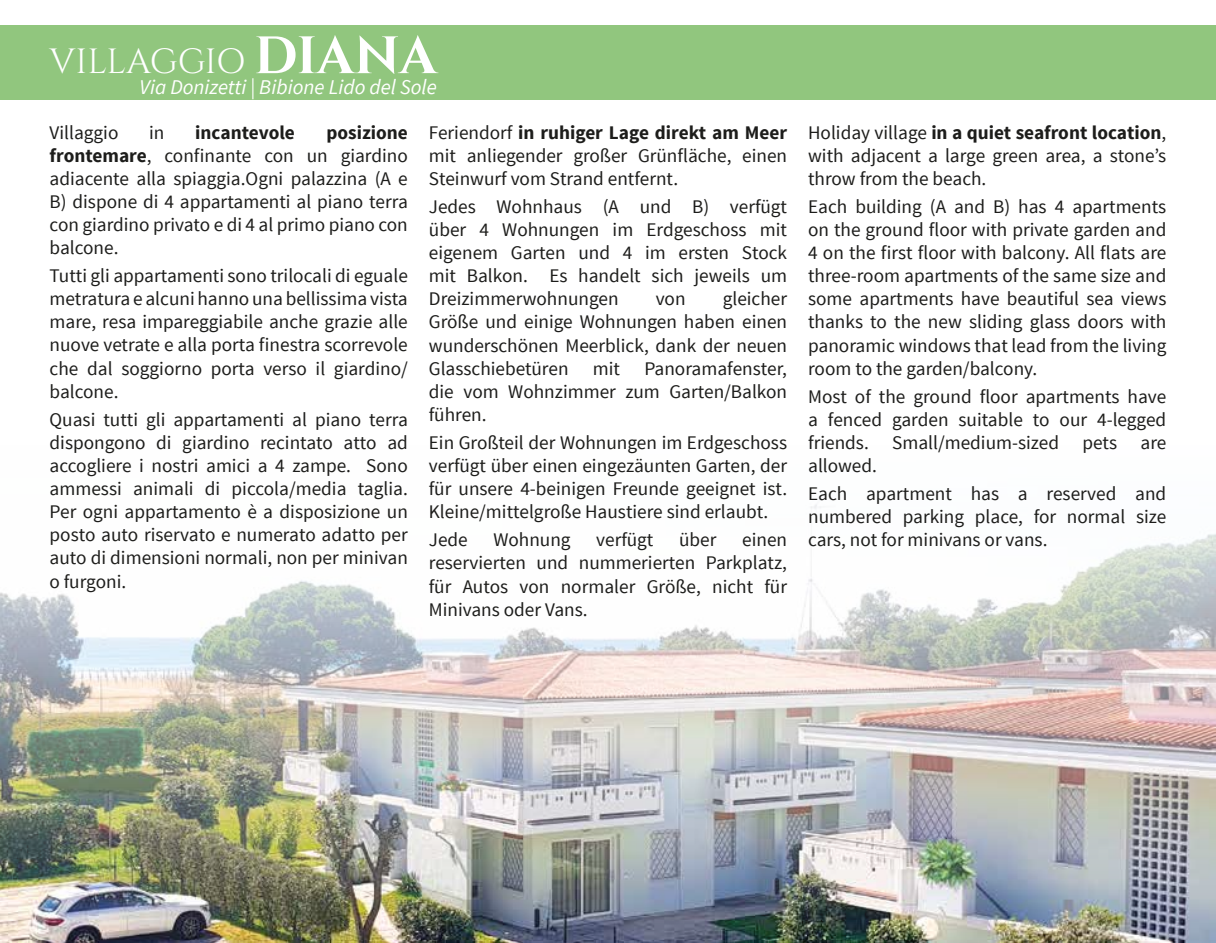
<style>
.page{position:relative;width:1216px;height:943px;background:#fff}
.page>*{position:absolute;margin:0;border:0;box-sizing:border-box;transform-origin:0 0}
.t1{font:35px "Cinzel";letter-spacing:-.005em;color:#fff}
.t2{font:italic 21px "Source Sans Pro";color:#fff}
.t3{font:19.25px/23.1px "Source Sans Pro";color:#1d1d1b;text-align:justify}
.t4{font:700 19.25px "Source Sans Pro";color:#1d1d1b}
.s1{font-weight:700;font-size:52.5px}
.s2{font-weight:700}
</style>
<div class="page">
<div style="left:0;top:25px;width:1215px;height:74px;background:#91c67e"></div>
<img style="left:0;top:504px;width:1215px;height:439px">
<h1 class="t1" style="left:50px;top:41px;width:389px">VILLAGGIO <span class="s1">DIANA</span></h1>
<p class="t2" style="left:140px;top:74px;width:299px">Via Donizetti | Bibione Lido del Sole</p>
<p class="t3" style="left:50px;top:121px;width:70px">Villaggio</p>
<p class="t3" style="left:149px;top:121px;width:17px">in</p>
<p class="t4" style="left:195px;top:120px;width:101px">incantevole</p>
<p class="t3" style="left:50px;top:121px;width:360px;text-indent:277px"><span class="s2">posizione frontemare</span>, confinante con un giardino adiacente alla spiaggia.Ogni palazzina (A e B) dispone di 4 appartamenti al piano terra con giardino privato e di 4 al primo piano con balcone.</p>
<p class="t3" style="left:50px;top:264px;width:360px">Tutti gli appartamenti sono trilocali di eguale metratura e alcuni hanno una bellissima vista mare, resa impareggiabile anche grazie alle nuove vetrate e alla porta finestra scorrevole che dal soggiorno porta verso il giardino/ balcone.</p>
<p class="t3" style="left:50px;top:408px;width:360px">Quasi tutti gli appartamenti al piano terra dispongono di giardino recintato atto ad accogliere i nostri amici a 4 zampe. Sono ammessi animali di piccola/media taglia.<br>Per ogni appartamento è a disposizione un posto auto riservato e numerato adatto per auto di dimensioni normali, non per minivan o furgoni.</p>
<p class="t3" style="left:429px;top:121px;width:360px">Feriendorf <span class="s2">in ruhiger Lage direkt am Meer </span>mit anliegender großer Grünfläche, einen Steinwurf vom Strand entfernt.</p>
<p class="t3" style="left:429px;top:195px;width:360px">Jedes Wohnhaus (A und B) verfügt über 4 Wohnungen im Erdgeschoss mit eigenem Garten und 4 im ersten Stock mit Balkon. Es handelt sich jeweils um Dreizimmerwohnungen</p>
<p class="t3" style="left:429px;top:288px;width:360px;text-indent:294px">gleicher Größe und einige Wohnungen haben einen wunderschönen Meerblick, dank der neuen Glasschiebetüren</p>
<p class="t3" style="left:655px;top:288px;width:31px">von</p>
<p class="t3" style="left:429px;top:357px;width:360px;text-indent:215px">Panoramafenster, die vom Wohnzimmer zum Garten/Balkon führen.</p>
<p class="t3" style="left:429px;top:431px;width:360px">Ein Großteil der Wohnungen im Erdgeschoss verfügt über einen eingezäunten Garten, der für unsere 4-beinigen Freunde geeignet ist.<br>Kleine/mittelgroße Haustiere sind erlaubt.</p>
<p class="t3" style="left:429px;top:528px;width:40px">Jede</p>
<p class="t3" style="left:493px;top:528px;width:79px">Wohnung</p>
<p class="t3" style="left:596px;top:528px;width:59px">verfügt</p>
<p class="t3" style="left:679px;top:528px;width:39px">über</p>
<p class="t3" style="left:593px;top:357px;width:29px">mit</p>
<p class="t3" style="left:429px;top:528px;width:360px;text-indent:313px">einen reservierten und nummerierten Parkplatz, für Autos von normaler Größe, nicht für Minivans oder Vans.</p>
<p class="t3" style="left:808px;top:121px;width:360px">Holiday village <span class="s2">in a quiet seafront location</span>, with adjacent a large green area, a stone’s throw from the beach.</p>
<p class="t3" style="left:808px;top:195px;width:360px">Each building (A and B) has 4 apartments on the ground floor with private garden and 4 on the first floor with balcony. All flats are three-room apartments of the same size and some apartments have beautiful sea views thanks to the new sliding glass doors with panoramic windows that lead from the living room to the garden/balcony.</p>
<p class="t3" style="left:808px;top:385px;width:360px">Most of the ground floor apartments have a fenced garden suitable to our 4-legged friends. Small/medium-sized pets are allowed.</p>
<p class="t3" style="left:808px;top:482px;width:360px">Each apartment has a reserved and numbered parking place, for normal size cars, not for minivans or vans.</p>
</div>
